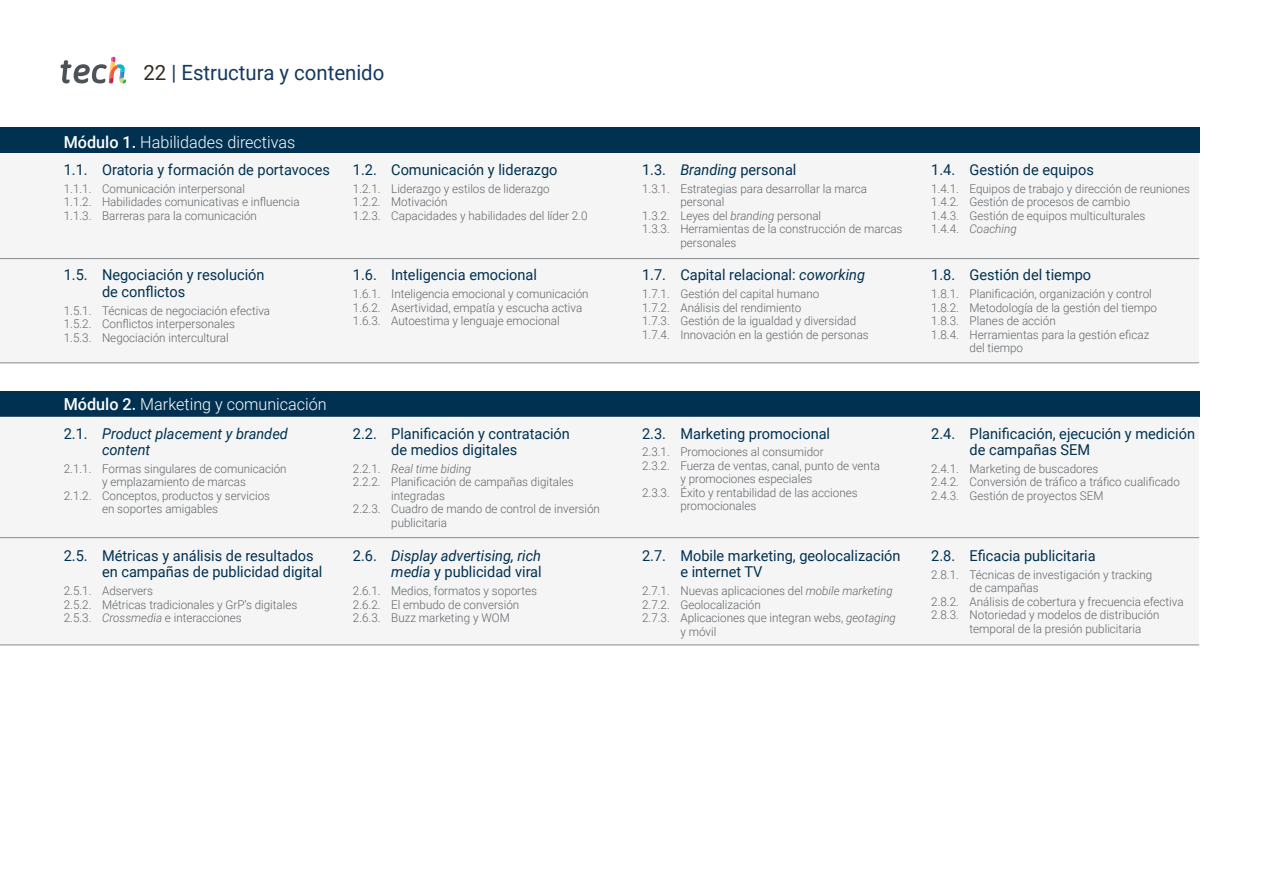
<style>
.page{position:relative;width:1263px;height:893px;background:#fff}
.page>*{position:absolute;margin:0;border:0;box-sizing:border-box;transform-origin:0 0}
.t1{font:21px "Roboto";color:#143961}
.t2{font:300 16.5px "Roboto";color:#fff}
.t3{font:15px/16.5px "Roboto";color:#013151}
.t4{font:italic 15px/16.5px "Roboto";color:#013151}
.t5{font:300 12px/13.5px "Roboto";color:#61646a}
.t6{font:italic 300 12px "Roboto";color:#61646a}
.s1{color:#312e20}
.s2{font-weight:500}
.s3{font-style:normal}
.s4{font-style:italic}
</style>
<div class="page">
<svg style="left:61px;top:57px;width:65px;height:27px"></svg>
<div style="left:0;top:391px;width:1199px;height:26px;background:#013151"></div>
<div style="left:0;top:417px;width:1199px;height:228px;background:#f4f5f4"></div>
<hr style="left:0;top:645px;width:1199px;height:1px;background:#878a8e">
<div style="left:0;top:128px;width:1199px;height:25px;background:#013151"></div>
<div style="left:0;top:153px;width:1199px;height:210px;background:#f4f5f4"></div>
<hr style="left:0;top:363px;width:1199px;height:1px;background:#878a8e">
<hr style="left:0;top:258px;width:1199px;height:1px;background:#878a8e">
<hr style="left:0;top:537px;width:1199px;height:1px;background:#878a8e">
<h1 class="t1" style="left:144px;top:57px;width:242px"><span class="s1">22</span> | Estructura y contenido</h1>
<h2 class="t2" style="left:64px;top:130px;width:233px"><span class="s2">Módulo 1.</span> Habilidades directivas</h2>
<p class="t3" style="left:64px;top:161px;width:268px">1.1. Oratoria y formación de portavoces</p>
<p class="t5" style="left:64px;top:181px;width:238px">1.1.1. Comunicación interpersonal<br>1.1.2. Habilidades comunicativas e influencia<br>1.1.3. Barreras para la comunicación</p>
<p class="t3" style="left:102px;top:266px;width:164px;text-indent:-38px">1.5. Negociación y resolución de conflictos</p>
<p class="t5" style="left:64px;top:303px;width:208px">1.5.1. Técnicas de negociación efectiva<br>1.5.2. Conflictos interpersonales<br>1.5.3. Negociación intercultural</p>
<h2 class="t2" style="left:64px;top:393px;width:264px"><span class="s2">Módulo 2.</span> Marketing y comunicación</h2>
<p class="t4" style="left:102px;top:424px;width:187px;text-indent:-38px"><span class="s3">2.1.</span> Product placement y branded content</p>
<p class="t5" style="left:64px;top:461px;width:224px">2.1.1. Formas singulares de comunicación</p>
<p class="t5" style="left:102px;top:475px;width:145px">y emplazamiento de marcas</p>
<p class="t5" style="left:64px;top:488px;width:208px">2.1.2. Conceptos, productos y servicios</p>
<p class="t5" style="left:102px;top:502px;width:118px">en soportes amigables</p>
<p class="t3" style="left:102px;top:547px;width:222px;text-indent:-38px">2.5. Métricas y análisis de resultados en campañas de publicidad digital</p>
<p class="t5" style="left:64px;top:584px;width:235px">2.5.1. Adservers<br>2.5.2. Métricas tradicionales y GrP’s digitales<br>2.5.3. <span class="s4">Crossmedia</span> e interacciones</p>
<p class="t3" style="left:353px;top:161px;width:206px">1.2. Comunicación y liderazgo</p>
<p class="t5" style="left:353px;top:181px;width:236px">1.2.1. Liderazgo y estilos de liderazgo<br>1.2.2. Motivación<br>1.2.3. Capacidades y habilidades del líder 2.0</p>
<p class="t3" style="left:353px;top:266px;width:186px">1.6. Inteligencia emocional</p>
<p class="t5" style="left:353px;top:287px;width:237px">1.6.1. Inteligencia emocional y comunicación<br>1.6.2. Asertividad, empatía y escucha activa<br>1.6.3. Autoestima y lenguaje emocional</p>
<p class="t3" style="left:391px;top:424px;width:180px;text-indent:-38px">2.2. Planificación y contratación de medios digitales</p>
<p class="t6" style="left:353px;top:460px;width:120px"><span class="s3">2.2.1.</span> Real time biding</p>
<p class="t5" style="left:353px;top:475px;width:222px">2.2.2. Planificación de campañas digitales</p>
<p class="t5" style="left:391px;top:488px;width:55px">integradas</p>
<p class="t5" style="left:353px;top:502px;width:249px">2.2.3. Cuadro de mando de control de inversión</p>
<p class="t5" style="left:391px;top:515px;width:57px">publicitaria</p>
<p class="t4" style="left:353px;top:547px;width:190px;text-align:right"><span class="s3">2.6.</span> Display advertising, rich media <span class="s3">y publicidad viral</span></p>
<p class="t5" style="left:353px;top:584px;width:186px">2.6.1. Medios, formatos y soportes<br>2.6.2. El embudo de conversión<br>2.6.3. Buzz marketing y WOM</p>
<p class="t3" style="left:642px;top:161px;width:156px">1.3. <span class="s4">Branding</span> personal</p>
<p class="t5" style="left:642px;top:181px;width:226px">1.3.1. Estrategias para desarrollar la marca</p>
<p class="t5" style="left:680px;top:195px;width:46px">personal</p>
<p class="t5" style="left:642px;top:208px;width:181px">1.3.2. Leyes del <span class="s4">branding</span> personal</p>
<p class="t5" style="left:642px;top:222px;width:262px">1.3.3. Herramientas de la construcción de marcas</p>
<p class="t5" style="left:680px;top:235px;width:57px">personales</p>
<p class="t3" style="left:642px;top:266px;width:224px">1.7. Capital relacional: <span class="s4">coworking</span></p>
<p class="t5" style="left:642px;top:287px;width:228px">1.7.1. Gestión del capital humano<br>1.7.2. Análisis del rendimiento<br>1.7.3. Gestión de la igualdad y diversidad 1.7.4. Innovación en la gestión de personas</p>
<p class="t3" style="left:642px;top:424px;width:190px">2.3. Marketing promocional</p>
<p class="t5" style="left:642px;top:445px;width:183px">2.3.1. Promociones al consumidor</p>
<p class="t5" style="left:642px;top:458px;width:239px">2.3.2. Fuerza de ventas, canal, punto de venta</p>
<p class="t5" style="left:680px;top:472px;width:133px">y promociones especiales</p>
<p class="t5" style="left:642px;top:485px;width:217px">2.3.3. Éxito y rentabilidad de las acciones</p>
<p class="t5" style="left:680px;top:499px;width:77px">promocionales</p>
<p class="t3" style="left:680px;top:547px;width:222px;text-indent:-38px">2.7. Mobile marketing, geolocalización e internet TV</p>
<p class="t5" style="left:642px;top:584px;width:252px">2.7.1. Nuevas aplicaciones del <span class="s4">mobile marketing</span></p>
<p class="t5" style="left:642px;top:597px;width:120px">2.7.2. Geolocalización</p>
<p class="t5" style="left:642px;top:611px;width:255px">2.7.3. Aplicaciones que integran webs, <span class="s4">geotaging</span></p>
<p class="t5" style="left:680px;top:624px;width:37px">y móvil</p>
<p class="t3" style="left:931px;top:161px;width:164px">1.4. Gestión de equipos</p>
<p class="t5" style="left:931px;top:181px;width:260px">1.4.1. Equipos de trabajo y dirección de reuniones 1.4.2. Gestión de procesos de cambio<br>1.4.3. Gestión de equipos multiculturales<br>1.4.4. <span class="s4">Coaching</span></p>
<p class="t3" style="left:931px;top:266px;width:161px">1.8. Gestión del tiempo</p>
<p class="t5" style="left:931px;top:287px;width:222px">1.8.1. Planificación, organización y control</p>
<p class="t5" style="left:931px;top:300px;width:227px">1.8.2. Metodología de la gestión del tiempo</p>
<p class="t5" style="left:931px;top:314px;width:126px">1.8.3. Planes de acción</p>
<p class="t5" style="left:931px;top:327px;width:220px">1.8.4. Herramientas para la gestión eficaz</p>
<p class="t5" style="left:969px;top:341px;width:55px">del tiempo</p>
<p class="t3" style="left:969px;top:424px;width:227px;text-indent:-38px">2.4. Planificación, ejecución y medición de campañas SEM</p>
<p class="t5" style="left:931px;top:461px;width:250px">2.4.1. Marketing de buscadores<br>2.4.2. Conversión de tráfico a tráfico cualificado<br>2.4.3. Gestión de proyectos SEM</p>
<p class="t3" style="left:931px;top:547px;width:166px">2.8. Eficacia publicitaria</p>
<p class="t5" style="left:931px;top:567px;width:222px">2.8.1. Técnicas de investigación y tracking</p>
<p class="t5" style="left:969px;top:581px;width:71px">de campañas</p>
<p class="t5" style="left:931px;top:594px;width:254px">2.8.2. Análisis de cobertura y frecuencia efectiva</p>
<p class="t5" style="left:931px;top:608px;width:230px">2.8.3. Notoriedad y modelos de distribución</p>
<p class="t5" style="left:969px;top:621px;width:173px">temporal de la presión publicitaria</p>
</div>
